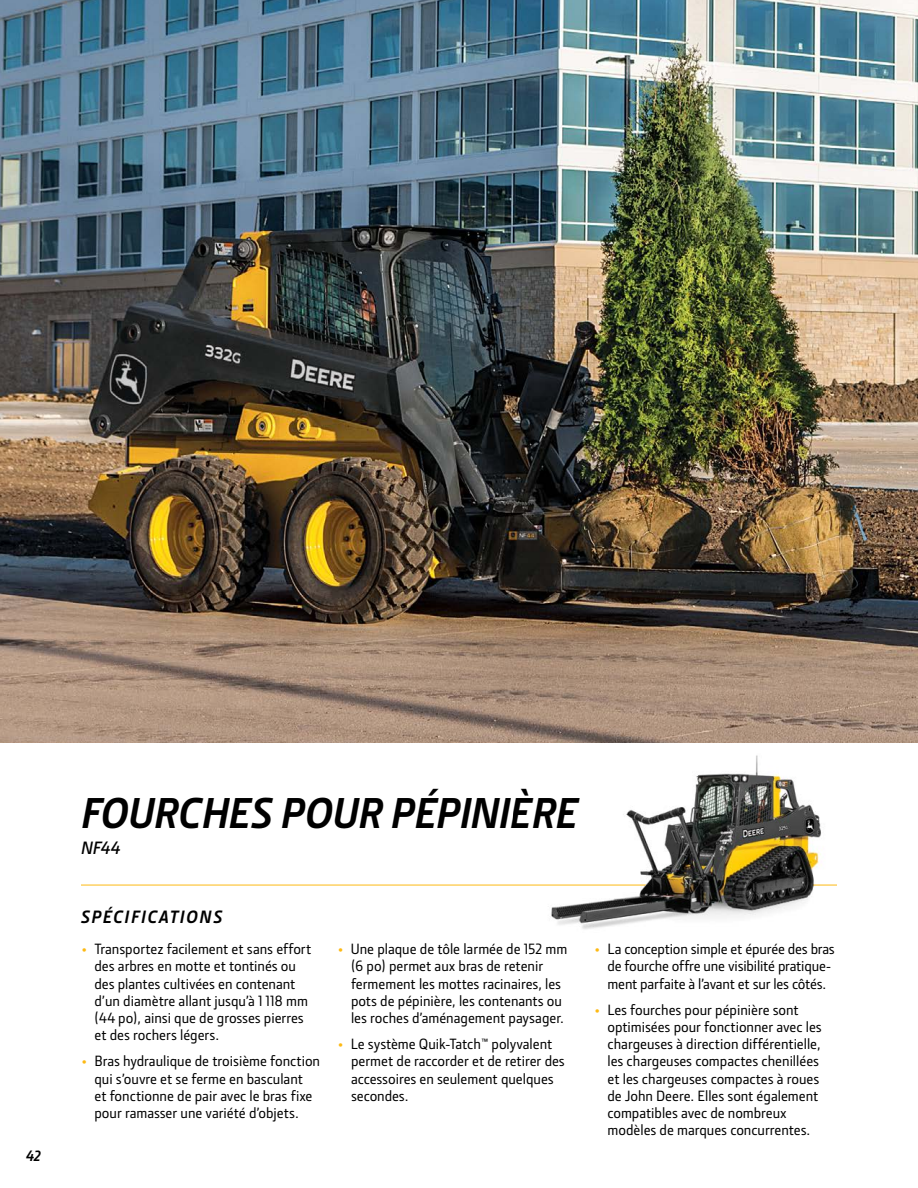
<style>
.page{position:relative;width:918px;height:1188px;background:#fff}
.page>*{position:absolute;margin:0;border:0;box-sizing:border-box;transform-origin:0 0}
.t1{font:italic 700 43.5px "JD Sans Pro";letter-spacing:-.005em;color:#000}
.t2{font:italic 700 18px "JD Sans Pro";letter-spacing:.09em;color:#000}
.t3{font:italic 600 18px "JD Sans Pro";color:#000}
.t4{font:500 15px/17.2px "JD Sans Pro";color:#000}
.t5{font:italic 700 15px "JD Sans Pro";color:#000}
.s1{font-size:22.5px;color:#fdb913}
</style>
<div class="page">
<img style="left:0;top:0;width:918px;height:742px">
<hr style="left:81px;top:885px;width:756px;height:1px;background:#fdb913">
<img style="left:514px;top:742px;width:337px;height:187px">
<img style="left:637px;top:756px;width:119px;height:67px">
<p class="t5" style="left:26px;top:1146px;width:17px">42</p>
<h1 class="t1" style="left:81px;top:785px;width:499px">FOURCHES POUR PÉPINIÈRE</h1>
<p class="t3" style="left:81px;top:836px;width:41px">NF44</p>
<p class="t2" style="left:81px;top:906px;width:143px">SPÉCIFICATIONS</p>
<p class="t4" style="left:95px;top:940px;width:218px;text-indent:-14px"><span class="s1">•</span> Transportez facilement et sans effort des arbres en motte et tontinés ou des plantes cultivées en contenant d’un diamètre allant jusqu’à 1 118 mm (44 po), ainsi que de grosses pierres et des rochers légers.</p>
<p class="t4" style="left:81px;top:1052px;width:241px;text-align:center"><span class="s1">•</span> Bras hydraulique de troisième fonction qui s’ouvre et se ferme en basculant<br>et fonctionne de pair avec le bras fixe pour ramasser une variété d’objets.</p>
<p class="t4" style="left:351px;top:940px;width:218px;text-indent:-14px"><span class="s1">•</span> Une plaque de tôle larmée de 152 mm (6 po) permet aux bras de retenir fermement les mottes racinaires, les pots de pépinière, les contenants ou les roches d’aménagement paysager.</p>
<p class="t4" style="left:351px;top:1035px;width:215px;text-indent:-14px"><span class="s1">•</span> Le système Quik-Tatch™ polyvalent permet de raccorder et de retirer des accessoires en seulement quelques secondes.</p>
<p class="t4" style="left:608px;top:940px;width:229px;text-indent:-14px"><span class="s1">•</span> La conception simple et épurée des bras de fourche offre une visibilité pratique&shy;ment parfaite à l’avant et sur les côtés.</p>
<p class="t4" style="left:608px;top:1000px;width:216px;text-indent:-14px"><span class="s1">•</span> Les fourches pour pépinière sont optimisées pour fonctionner avec les chargeuses à direction différentielle, les chargeuses compactes chenillées et les chargeuses compactes à roues de John Deere. Elles sont également compatibles avec de nombreux modèles de marques concurrentes.</p>
</div>
